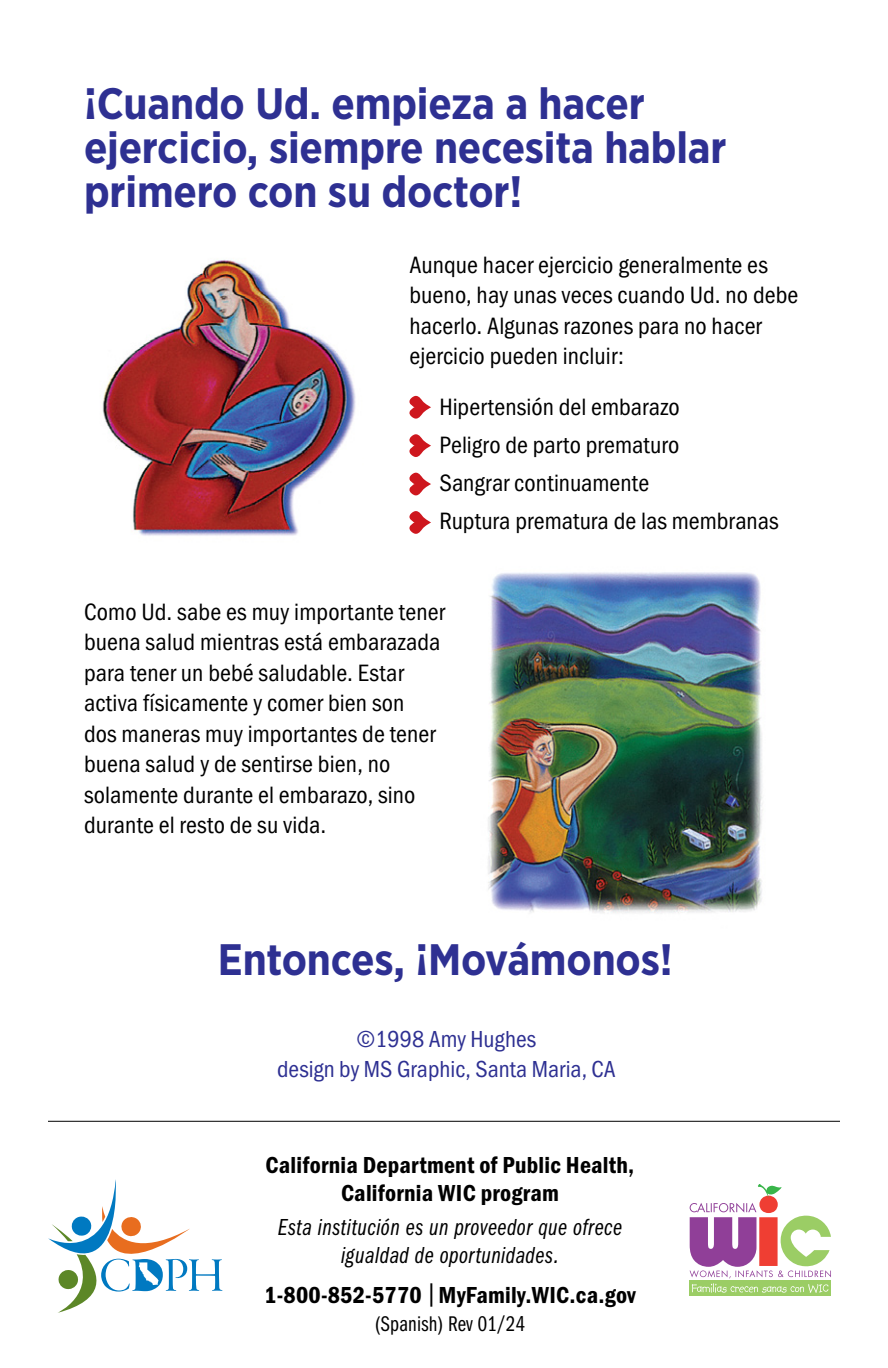
<style>
.page{position:relative;width:888px;height:1368px;background:#fff}
.page>*{position:absolute;margin:0;border:0;box-sizing:border-box;transform-origin:0 0}
.t1{font:700 44px/44px "Gotham Narrow";letter-spacing:-.005em;color:#2e3092}
.t2{font:24.4px/30.6px "Franklin Gothic URW Cond";letter-spacing:.005em;color:#000}
.t3{font:24px/28px "Franklin Gothic URW Con Dem";letter-spacing:.01em;color:#000;text-align:center}
.t4{font:24px/28px "Franklin Gothic URW Com Boo Ita";letter-spacing:.02em;color:#000;text-align:center}
.t5{font:24px/30px "Franklin Gothic URW Cond";color:#2e3092;text-align:center}
.t6{font:22px "Franklin Gothic URW Com Boo";letter-spacing:.01em;color:#000}
.s1{font-family:"Franklin Gothic URW Cond";font-size:28px}
</style>
<div class="page">
<img style="left:102px;top:260px;width:254px;height:276px">
<img style="left:488px;top:572px;width:275px;height:341px">
<svg style="left:409px;top:395px;width:22px;height:24px"></svg>
<svg style="left:409px;top:434px;width:22px;height:23px"></svg>
<svg style="left:409px;top:472px;width:22px;height:24px"></svg>
<svg style="left:409px;top:511px;width:22px;height:23px"></svg>
<hr style="left:48px;top:1121px;width:792px;height:1px;background:#000">
<svg style="left:48px;top:1179px;width:174px;height:134px"></svg>
<div style="left:690px;top:1281px;width:141px;height:15px;background:#9bcd65"></div>
<svg style="left:690px;top:1184px;width:141px;height:109px"></svg>
<h1 class="t1" style="left:84px;top:81px;width:644px">¡Cuando Ud. empieza a hacer ejercicio, siempre necesita hablar primero con su doctor!</h1>
<p class="t2" style="left:409px;top:248px;width:390px">Aunque hacer ejercicio generalmente es bueno, hay unas veces cuando Ud. no debe hacerlo. Algunas razones para no hacer ejercicio pueden incluir:</p>
<p class="t2" style="left:439px;top:386px;width:341px;line-height:38px">Hipertensión del embarazo<br>Peligro de parto prematuro<br>Sangrar continuamente<br>Ruptura prematura de las membranas</p>
<p class="t2" style="left:84px;top:595px;width:362px">Como Ud. sabe es muy importante tener buena salud mientras está embarazada para tener un bebé saludable. Estar activa físicamente y comer bien son<br>dos maneras muy importantes de tener buena salud y de sentirse bien, no solamente durante el embarazo, sino durante el resto de su vida.</p>
<h1 class="t1" style="left:218px;top:937px;width:456px">Entonces, ¡Movámonos!</h1>
<p class="t5" style="left:277px;top:1022px;width:340px">©1998 Amy Hughes<br>design by MS Graphic, Santa Maria, CA</p>
<p class="t3" style="left:266px;top:1150px;width:370px">California Department of Public Health,<br>California WIC program</p>
<p class="t4" style="left:278px;top:1214px;width:346px">Esta institución es un proveedor que ofrece igualdad de oportunidades.</p>
<p class="t3" style="left:264px;top:1280px;width:373px">1-800-852-5770<span class="s1">|</span>MyFamily.WIC.ca.gov</p>
<p class="t6" style="left:375px;top:1309px;width:151px">(Spanish) Rev 01/24</p>
</div>
